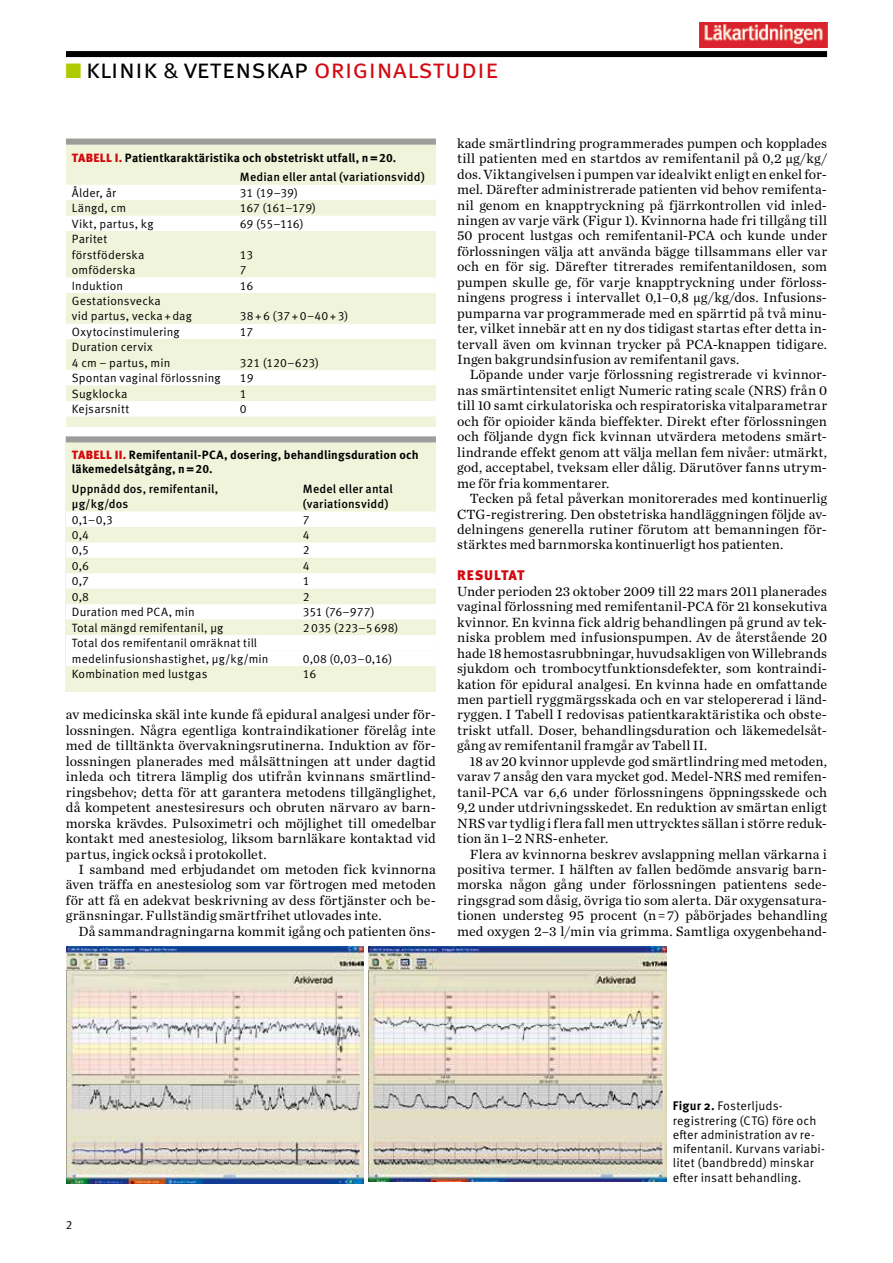
<style>
.page{position:relative;width:893px;height:1263px;background:#fff}
.page>*{position:absolute;margin:0;border:0;box-sizing:border-box;transform-origin:0 0}
.t1{font:27px "Meta OT Norm";color:#000001}
.t2{font:13.95px/15.5px "Chronicle Text G1";letter-spacing:.01em;color:#000001;text-align:justify}
.t3{font:900 13.95px "Meta OT";letter-spacing:.06em;color:#d4080f}
.t4{font:12.45px/14.2px "Meta OT Norm";letter-spacing:.01em;color:#000001}
.t5{font:12px/15.5px "Meta OT Norm";letter-spacing:.01em;color:#000001}
.t6{font:700 12px/19.6px "Meta OT";letter-spacing:.01em;color:#000001}
.t7{font:500 12px "Meta OT";letter-spacing:.01em;color:#000001}
.t8{font:12px "Meta OT Norm";letter-spacing:-.03em;color:#000001}
.s1{color:#afca00}
.s2{font-family:"Meta OT";font-weight:700;font-size:21px;color:#afca00}
.s3{font-size:22.65px}
.s4{color:#d4080f}
.s5{font-weight:900;color:#d4080f}
.s6{font-weight:500}
.s7{font-family:"Minion Pro"}
.s8{font-family:"Meta OT";font-weight:700}
</style>
<div class="page">
<div style="left:66px;top:51px;width:761px;height:6px;background:#000001"></div>
<img style="left:700px;top:23px;width:127px;height:25px">
<div style="left:66px;top:139px;width:370px;height:288px;background:#f0f4da"></div>
<div style="left:66px;top:139px;width:370px;height:6px;background:#9c9c9c"></div>
<div style="left:66px;top:185px;width:370px;height:15px;background:#fff"></div>
<div style="left:66px;top:216px;width:370px;height:15px;background:#fff"></div>
<div style="left:66px;top:277px;width:370px;height:16px;background:#fff"></div>
<div style="left:66px;top:324px;width:370px;height:15px;background:#fff"></div>
<div style="left:66px;top:370px;width:370px;height:16px;background:#fff"></div>
<div style="left:66px;top:401px;width:370px;height:15px;background:#fff"></div>
<div style="left:66px;top:436px;width:370px;height:255px;background:#f0f4da"></div>
<div style="left:66px;top:436px;width:370px;height:6px;background:#9c9c9c"></div>
<div style="left:66px;top:511px;width:370px;height:16px;background:#fff"></div>
<div style="left:66px;top:542px;width:370px;height:16px;background:#fff"></div>
<div style="left:66px;top:573px;width:370px;height:16px;background:#fff"></div>
<div style="left:66px;top:604px;width:370px;height:16px;background:#fff"></div>
<div style="left:66px;top:635px;width:370px;height:16px;background:#fff"></div>
<div style="left:66px;top:651px;width:370px;height:15px;background:#fff"></div>
<img style="left:66px;top:946px;width:298px;height:237px">
<img style="left:369px;top:946px;width:297px;height:236px">
<h1 class="t1" style="left:65px;top:53px;width:435px"><span class="s1">■</span><span class="s2">■</span> klinik <span class="s3">&amp;</span> vetenskap <span class="s4">originalstudie</span></h1>
<p class="t6" style="left:240px;top:148px;width:186px;text-indent:-168px"><span class="s5">TABELL I.</span> Patientkaraktäristika och obstetriskt utfall, n=20.<br><span class="s6">Median eller antal (variationsvidd)</span></p>
<p class="t5" style="left:72px;top:185px;width:46px">Ålder, år</p>
<p class="t5" style="left:240px;top:185px;width:59px">31 (19–39)</p>
<p class="t5" style="left:72px;top:201px;width:56px">Längd, cm</p>
<p class="t8" style="left:240px;top:201px;width:78px">167 (161–179)</p>
<p class="t5" style="left:72px;top:216px;width:83px">Vikt, partus, kg</p>
<p class="t5" style="left:240px;top:216px;width:65px">69 (55–116)</p>
<p class="t5" style="left:72px;top:231px;width:74px">Paritet förstföderska</p>
<p class="t5" style="left:240px;top:247px;width:15px">13</p>
<p class="t5" style="left:72px;top:262px;width:65px">omföderska</p>
<p class="t5" style="left:240px;top:262px;width:8px">7</p>
<p class="t5" style="left:72px;top:278px;width:53px">Induktion</p>
<p class="t5" style="left:240px;top:278px;width:15px">16</p>
<p class="t5" style="left:72px;top:293px;width:122px">Gestationsvecka<br>vid partus, vecka+dag</p>
<p class="t5" style="left:240px;top:309px;width:110px">38+6 (37+0–40+3)</p>
<p class="t5" style="left:72px;top:324px;width:109px">Oxytocinstimulering</p>
<p class="t5" style="left:240px;top:324px;width:15px">17</p>
<p class="t5" style="left:72px;top:340px;width:100px">Duration cervix<br>4 cm – partus, min</p>
<p class="t5" style="left:240px;top:355px;width:81px">321 (120–623)</p>
<p class="t5" style="left:72px;top:371px;width:150px">Spontan vaginal förlossning</p>
<p class="t5" style="left:240px;top:371px;width:15px">19</p>
<p class="t5" style="left:72px;top:386px;width:57px">Sugklocka</p>
<p class="t5" style="left:240px;top:386px;width:8px">1</p>
<p class="t5" style="left:72px;top:401px;width:59px">Kejsarsnitt</p>
<p class="t5" style="left:240px;top:401px;width:8px">0</p>
<p class="t6" style="left:72px;top:449px;width:348px;line-height:13.5px"><span class="s5">TABELL II.</span> Remifentanil-PCA, dosering, behandlingsduration och läkemedelsåtgång, n=20.</p>
<p class="t7" style="left:72px;top:481px;width:148px">Uppnådd dos, remifentanil,</p>
<p class="t7" style="left:303px;top:481px;width:91px">Medel eller antal</p>
<p class="t7" style="left:72px;top:496px;width:58px">µg/kg/dos</p>
<p class="t7" style="left:303px;top:496px;width:87px">(variationsvidd)</p>
<p class="t5" style="left:72px;top:512px;width:43px">0,1–0,3</p>
<p class="t5" style="left:303px;top:512px;width:8px">7</p>
<p class="t5" style="left:72px;top:527px;width:19px">0,4</p>
<p class="t5" style="left:303px;top:527px;width:8px">4</p>
<p class="t5" style="left:72px;top:543px;width:19px">0,5</p>
<p class="t5" style="left:303px;top:543px;width:8px">2</p>
<p class="t5" style="left:72px;top:558px;width:19px">0,6</p>
<p class="t5" style="left:303px;top:558px;width:8px">4</p>
<p class="t5" style="left:72px;top:574px;width:19px">0,7</p>
<p class="t5" style="left:303px;top:574px;width:8px">1</p>
<p class="t5" style="left:72px;top:589px;width:19px">0,8</p>
<p class="t5" style="left:303px;top:589px;width:8px">2</p>
<p class="t5" style="left:72px;top:605px;width:124px">Duration med PCA, min</p>
<p class="t5" style="left:303px;top:605px;width:73px">351 (76–977)</p>
<p class="t5" style="left:72px;top:620px;width:153px">Total mängd remifentanil, µg</p>
<p class="t5" style="left:303px;top:620px;width:97px">2035 (223–5698)</p>
<p class="t5" style="left:72px;top:635px;width:198px">Total dos remifentanil omräknat till medelinfusionshastighet, µg/kg/min</p>
<p class="t5" style="left:303px;top:651px;width:91px">0,08 (0,03–0,16)</p>
<p class="t5" style="left:72px;top:666px;width:137px">Kombination med lustgas</p>
<p class="t5" style="left:303px;top:666px;width:15px">16</p>
<p class="t2" style="left:66px;top:706px;width:371px">av medicinska skäl inte kunde få epidural analgesi under för&shy;lossningen. Några egentliga kontraindikationer förelåg inte med de tilltänkta övervakningsrutinerna. Induktion av för&shy;lossningen planerades med målsättningen att under dagtid inleda och titrera lämplig dos utifrån kvinnans smärtlind&shy;ringsbehov; detta för att garantera metodens tillgänglighet, då kompetent anestesiresurs och obruten närvaro av barn&shy;morska krävdes. Pulsoximetri och möjlighet till omedelbar kontakt med anestesiolog, liksom barnläkare kontaktad vid partus, ingick också i protokollet.</p>
<p class="t2" style="left:66px;top:861px;width:371px;text-indent:13px">I samband med erbjudandet om metoden fick kvinnorna även träffa en anestesiolog som var förtrogen med metoden för att få en adekvat beskrivning av dess förtjänster och be&shy;gränsningar. Fullständig smärtfrihet utlovades inte.</p>
<p class="t2" style="left:79px;top:922px;width:359px">Då sammandragningarna kommit igång och patienten öns-</p>
<p class="t2" style="left:457px;top:135px;width:371px">kade smärtlindring programmerades pumpen och kopplades till patienten med en startdos av remifentanil på 0,2 <span class="s7">μ</span>g/kg/ dos. Viktangivelsen i pumpen var idealvikt enligt en enkel for&shy;mel. Därefter administrerade patienten vid behov remifenta&shy;nil genom en knapptryckning på fjärrkontrollen vid inled&shy;ningen av varje värk (Figur 1). Kvinnorna hade fri tillgång till 50 procent lustgas och remifentanil-PCA och kunde under förlossningen välja att använda bägge tillsammans eller var och en för sig. Därefter titrerades remifentanildosen, som pumpen skulle ge, för varje knapptryckning under förloss&shy;ningens progress i intervallet 0,1–0,8 <span class="s7">μ</span>g/kg/dos. Infusions&shy;pumparna var programmerade med en spärrtid på två minu&shy;ter, vilket innebär att en ny dos tidigast startas efter detta in&shy;tervall även om kvinnan trycker på PCA-knappen tidigare.<br>Ingen bakgrundsinfusion av remifentanil gavs.</p>
<p class="t2" style="left:457px;top:366px;width:371px;text-indent:13px">Löpande under varje förlossning registrerade vi kvinnor&shy;nas smärtintensitet enligt Numeric rating scale (NRS) från 0 till 10 samt cirkulatoriska och respiratoriska vitalparametrar och för opioider kända bieffekter. Direkt efter förlossningen och följande dygn fick kvinnan utvärdera metodens smärt&shy;lindrande effekt genom att välja mellan fem nivåer: utmärkt, god, acceptabel, tveksam eller dålig. Därutöver fanns utrym&shy;me för fria kommentarer.</p>
<p class="t2" style="left:457px;top:490px;width:371px;text-indent:13px">Tecken på fetal påverkan monitorerades med kontinuerlig CTG-registrering. Den obstetriska handläggningen följde av&shy;delningens generella rutiner förutom att bemanningen för&shy;stärktes med barnmorska kontinuerligt hos patienten.</p>
<p class="t3" style="left:457px;top:567px;width:69px">RESULTAT</p>
<p class="t2" style="left:457px;top:583px;width:371px">Under perioden 23 oktober 2009 till 22 mars 2011 planerades vaginal förlossning med remifentanil-PCA för 21 konsekutiva kvinnor. En kvinna fick aldrig behandlingen på grund av tek&shy;niska problem med infusionspumpen. Av de återstående 20 hade 18 hemostasrubbningar, huvudsakligen von Willebrands sjukdom och trombocytfunktionsdefekter, som kontraindi&shy;kation för epidural analgesi. En kvinna hade en omfattande men partiell ryggmärgsskada och en var stelopererad i länd&shy;ryggen. I Tabell I redovisas patientkaraktäristika och obste&shy;triskt utfall. Doser, behandlingsduration och läkemedelsåt&shy;gång av remifentanil framgår av Tabell II.</p>
<p class="t2" style="left:457px;top:753px;width:371px;text-indent:13px">18 av 20 kvinnor upplevde god smärtlindring med metoden, varav 7 ansåg den vara mycket god. Medel-NRS med remifen&shy;tanil-PCA var 6,6 under förlossningens öppningsskede och 9,2 under utdrivningsskedet. En reduktion av smärtan enligt NRS var tydlig i flera fall men uttrycktes sällan i större reduk&shy;tion än 1–2 NRS-enheter.</p>
<p class="t2" style="left:457px;top:845px;width:371px;text-indent:13px">Flera av kvinnorna beskrev avslappning mellan värkarna i positiva termer. I hälften av fallen bedömde ansvarig barn&shy;morska någon gång under förlossningen patientens sede&shy;ringsgrad som dåsig, övriga tio som alerta. Där oxygensatura&shy;tionen understeg 95 procent (n = 7) påbörjades behandling med oxygen 2–3 l/min via grimma. Samtliga oxygenbehand-</p>
<p class="t5" style="left:66px;top:1217px;width:8px">2</p>
<p class="t4" style="left:673px;top:1099px;width:154px"><span class="s8">Figur 2.</span> Fosterljuds&shy;registrering (CTG) före och efter administration av re&shy;mifentanil. Kurvans variabi&shy;litet (bandbredd) minskar efter insatt behandling.</p>
</div>
